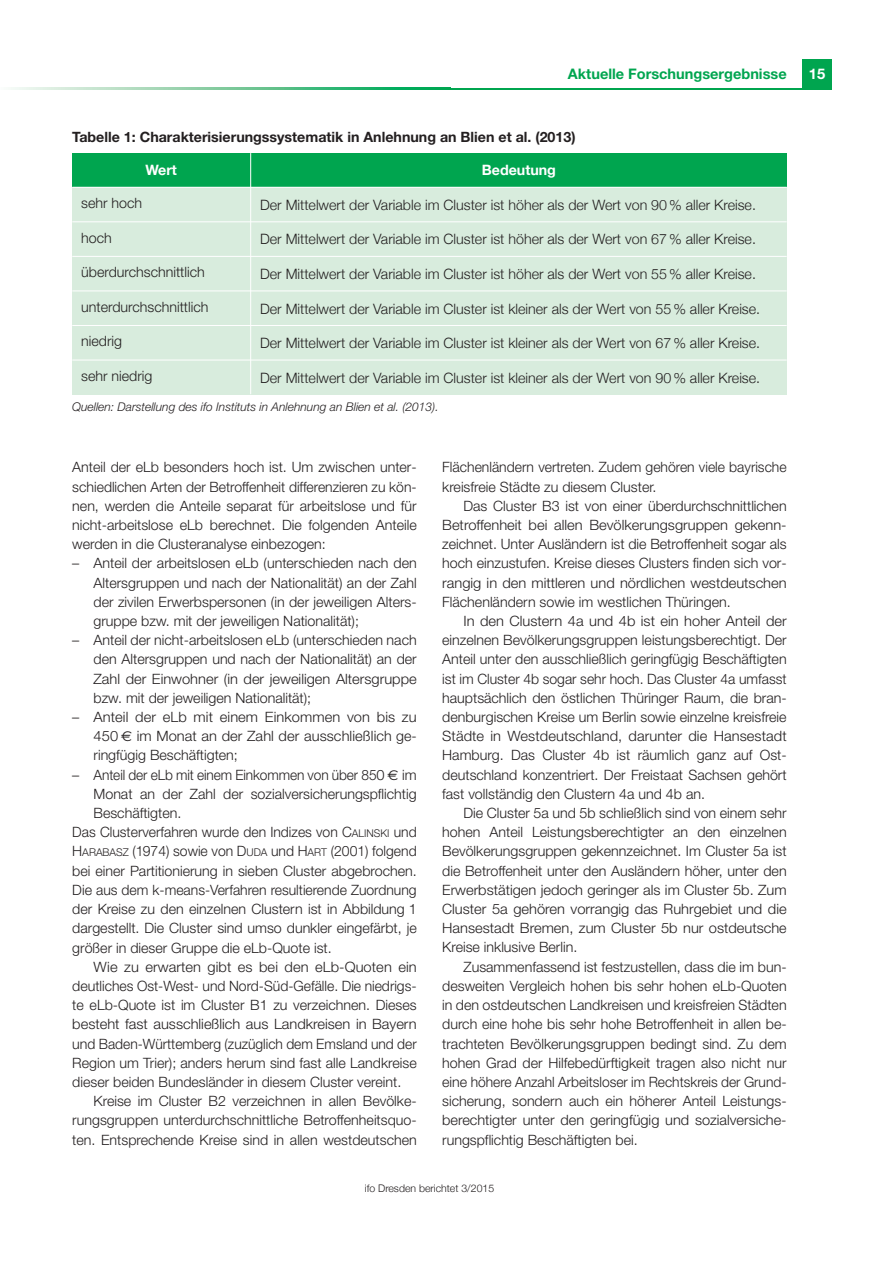
<style>
.page{position:relative;width:893px;height:1263px;background:#fff}
.page>*{position:absolute;margin:0;border:0;box-sizing:border-box;transform-origin:0 0}
.t1{font:700 14.7px "Helvetica Neue";color:#fff}
.t2{font:700 14.55px "Helvetica Neue";color:#00a54f}
.t3{font:300 14.25px/19.2px "Helvetica Neue";color:#231f20;text-align:justify}
.t4{font:700 14.25px "Helvetica Neue";color:#231f20}
.t5{font:700 14.25px "Helvetica Neue";color:#fff}
.t6{font:italic 300 12px "Helvetica Neue";color:#231f20}
.t7{font:300 10.5px "Helvetica Neue";color:#231f20}
.s1{font-family:"Euro Sans";font-weight:400}
.s2{font-size:10.65px}
</style>
<div class="page">
<div style="left:802px;top:60px;width:30px;height:29px;background:#00a54f"></div>
<hr style="left:448px;top:88px;width:384px;height:1px;background:#00a54f">
<svg style="left:11px;top:88px;width:437px;height:1px"></svg>
<div style="left:72px;top:153px;width:179px;height:34px;background:#00a54f"></div>
<div style="left:251px;top:153px;width:536px;height:34px;background:#00a54f"></div>
<div style="left:72px;top:187px;width:179px;height:35px;background:#d8ecdd"></div>
<div style="left:251px;top:187px;width:536px;height:35px;background:#d8ecdd"></div>
<div style="left:72px;top:222px;width:179px;height:34px;background:#d8ecdd"></div>
<div style="left:251px;top:222px;width:536px;height:34px;background:#d8ecdd"></div>
<div style="left:72px;top:256px;width:179px;height:35px;background:#d8ecdd"></div>
<div style="left:251px;top:256px;width:536px;height:35px;background:#d8ecdd"></div>
<div style="left:72px;top:291px;width:179px;height:34px;background:#d8ecdd"></div>
<div style="left:251px;top:291px;width:536px;height:34px;background:#d8ecdd"></div>
<div style="left:72px;top:325px;width:179px;height:35px;background:#d8ecdd"></div>
<div style="left:251px;top:325px;width:536px;height:35px;background:#d8ecdd"></div>
<div style="left:72px;top:360px;width:179px;height:34px;background:#d8ecdd"></div>
<div style="left:251px;top:360px;width:536px;height:34px;background:#d8ecdd"></div>
<hr style="left:250px;top:153px;width:1px;height:241px;background:#fff">
<hr style="left:72px;top:187px;width:715px;height:1px;background:#fff">
<hr style="left:72px;top:221px;width:715px;height:1px;background:#fff">
<hr style="left:72px;top:256px;width:715px;height:1px;background:#fff">
<hr style="left:72px;top:291px;width:715px;height:1px;background:#fff">
<hr style="left:72px;top:325px;width:715px;height:1px;background:#fff">
<hr style="left:72px;top:360px;width:715px;height:1px;background:#fff">
<p class="t2" style="left:568px;top:68px;width:220px">Aktuelle Forschungsergebnisse</p>
<p class="t4" style="left:72px;top:132px;width:505px">Tabelle 1: Charakterisierungssystematik in Anlehnung an Blien et al. (2013)</p>
<p class="t5" style="left:146px;top:161px;width:33px">Wert</p>
<p class="t5" style="left:482px;top:161px;width:76px">Bedeutung</p>
<p class="t3" style="left:81px;top:195px;width:62px">sehr hoch</p>
<p class="t3" style="left:260px;top:195px;width:497px">Der Mittelwert der Variable im Cluster ist höher als der Wert von 90% aller Kreise.</p>
<p class="t3" style="left:81px;top:229px;width:32px">hoch</p>
<p class="t3" style="left:260px;top:229px;width:497px">Der Mittelwert der Variable im Cluster ist höher als der Wert von 67% aller Kreise.</p>
<p class="t3" style="left:81px;top:264px;width:125px">überdurchschnittlich</p>
<p class="t3" style="left:260px;top:264px;width:497px">Der Mittelwert der Variable im Cluster ist höher als der Wert von 55% aller Kreise.</p>
<p class="t3" style="left:81px;top:299px;width:129px">unterdurchschnittlich</p>
<p class="t3" style="left:260px;top:299px;width:502px">Der Mittelwert der Variable im Cluster ist kleiner als der Wert von 55% aller Kreise.</p>
<p class="t3" style="left:81px;top:333px;width:42px">niedrig</p>
<p class="t3" style="left:260px;top:333px;width:502px">Der Mittelwert der Variable im Cluster ist kleiner als der Wert von 67% aller Kreise.</p>
<p class="t3" style="left:81px;top:368px;width:73px">sehr niedrig</p>
<p class="t3" style="left:260px;top:368px;width:502px">Der Mittelwert der Variable im Cluster ist kleiner als der Wert von 90% aller Kreise.</p>
<p class="t6" style="left:72px;top:403px;width:368px">Quellen: Darstellung des ifo Instituts in Anlehnung an Blien et al. (2013).</p>
<p class="t3" style="left:72px;top:459px;width:346px">Anteil der eLb besonders hoch ist. Um zwischen unter&shy;schiedlichen Arten der Betroffenheit differenzieren zu kön&shy;nen, werden die Anteile separat für arbeitslose und für nicht-arbeitslose eLb berechnet. Die folgenden Anteile werden in die Clusteranalyse einbezogen:</p>
<p class="t3" style="left:94px;top:555px;width:325px;text-indent:-21px">– Anteil der arbeitslosen eLb (unterschieden nach den Altersgruppen und nach der Nationalität) an der Zahl der zivilen Erwerbspersonen (in der jeweiligen Alters&shy;gruppe bzw. mit der jeweiligen Nationalität);</p>
<p class="t3" style="left:94px;top:632px;width:325px;text-indent:-21px">– Anteil der nicht-arbeitslosen eLb (unterschieden nach den Altersgruppen und nach der Nationalität) an der Zahl der Einwohner (in der jeweiligen Altersgruppe bzw. mit der jeweiligen Nationalität);</p>
<p class="t3" style="left:94px;top:709px;width:325px;text-indent:-21px">– Anteil der eLb mit einem Einkommen von bis zu 450 <span class="s1">€</span> im Monat an der Zahl der ausschließlich ge&shy;ringfügig Beschäftigten;</p>
<p class="t3" style="left:72px;top:766px;width:346px">– Anteil der eLb mit einem Einkommen von über 850 <span class="s1">€</span> im</p>
<p class="t3" style="left:94px;top:785px;width:325px">Monat an der Zahl der sozialversicherungspflichtig</p>
<p class="t3" style="left:94px;top:805px;width:89px">Beschäftigten.</p>
<p class="t3" style="left:72px;top:824px;width:346px">Das Clusterverfahren wurde den Indizes von C<span class="s2">ALINSKI</span> und</p>
<p class="t3" style="left:72px;top:843px;width:346px">H<span class="s2">ARABASZ</span> (1974) sowie von D<span class="s2">UDA</span> und H<span class="s2">ART</span> (2001) folgend</p>
<p class="t3" style="left:72px;top:862px;width:346px">bei einer Partitionierung in sieben Cluster abgebrochen.</p>
<p class="t3" style="left:72px;top:881px;width:346px">Die aus dem k-means-Verfahren resultierende Zuordnung</p>
<p class="t3" style="left:72px;top:901px;width:346px">der Kreise zu den einzelnen Clustern ist in Abbildung 1</p>
<p class="t3" style="left:72px;top:920px;width:346px">dargestellt. Die Cluster sind umso dunkler eingefärbt, je</p>
<p class="t3" style="left:72px;top:939px;width:261px">größer in dieser Gruppe die eLb-Quote ist.</p>
<p class="t3" style="left:94px;top:958px;width:325px">Wie zu erwarten gibt es bei den eLb-Quoten ein</p>
<p class="t3" style="left:72px;top:977px;width:346px">deutliches Ost-West- und Nord-Süd-Gefälle. Die niedrigs-</p>
<p class="t3" style="left:72px;top:997px;width:346px">te eLb-Quote ist im Cluster B1 zu verzeichnen. Dieses</p>
<p class="t3" style="left:72px;top:1016px;width:346px">besteht fast ausschließlich aus Landkreisen in Bayern</p>
<p class="t3" style="left:72px;top:1035px;width:346px">und Baden-Württemberg (zuzüglich dem Emsland und der</p>
<p class="t3" style="left:72px;top:1054px;width:346px">Region um Trier); anders herum sind fast alle Landkreise</p>
<p class="t3" style="left:72px;top:1073px;width:331px">dieser beiden Bundesländer in diesem Cluster vereint.</p>
<p class="t3" style="left:94px;top:1093px;width:325px">Kreise im Cluster B2 verzeichnen in allen Bevölke-</p>
<p class="t3" style="left:72px;top:1112px;width:346px">rungsgruppen unterdurchschnittliche Betroffenheitsquo-</p>
<p class="t3" style="left:72px;top:1131px;width:346px">ten. Entsprechende Kreise sind in allen westdeutschen</p>
<p class="t3" style="left:442px;top:459px;width:346px">Flächenländern vertreten. Zudem gehören viele bayrische kreisfreie Städte zu diesem Cluster.</p>
<p class="t3" style="left:442px;top:497px;width:346px;text-indent:21px">Das Cluster B3 ist von einer überdurchschnittlichen Betroffenheit bei allen Bevölkerungsgruppen gekenn&shy;zeichnet. Unter Ausländern ist die Betroffenheit sogar als hoch einzustufen. Kreise dieses Clusters finden sich vor&shy;rangig in den mittleren und nördlichen westdeutschen Flächenländern sowie im westlichen Thüringen.</p>
<p class="t3" style="left:442px;top:613px;width:346px;text-indent:21px">In den Clustern 4a und 4b ist ein hoher Anteil der einzelnen Bevölkerungsgruppen leistungsberechtigt. Der Anteil unter den ausschließlich geringfügig Beschäftigten ist im Cluster 4b sogar sehr hoch. Das Cluster 4a umfasst hauptsächlich den östlichen Thüringer Raum, die bran&shy;denburgischen Kreise um Berlin sowie einzelne kreisfreie Städte in Westdeutschland, darunter die Hansestadt Hamburg. Das Cluster 4b ist räumlich ganz auf Ost&shy;deutschland konzentriert. Der Freistaat Sachsen gehört fast vollständig den Clustern 4a und 4b an.</p>
<p class="t3" style="left:442px;top:805px;width:346px;text-indent:21px">Die Cluster 5a und 5b schließlich sind von einem sehr hohen Anteil Leistungsberechtigter an den einzelnen Bevölkerungsgruppen gekennzeichnet. Im Cluster 5a ist die Betroffenheit unter den Ausländern höher, unter den Erwerbstätigen jedoch geringer als im Cluster 5b. Zum Cluster 5a gehören vorrangig das Ruhrgebiet und die Hansestadt Bremen, zum Cluster 5b nur ostdeutsche Kreise inklusive Berlin.</p>
<p class="t3" style="left:442px;top:958px;width:346px;text-indent:21px">Zusammenfassend ist festzustellen, dass die im bun&shy;desweiten Vergleich hohen bis sehr hohen eLb-Quoten in den ostdeutschen Landkreisen und kreisfreien Städten durch eine hohe bis sehr hohe Betroffenheit in allen be&shy;trachteten Bevölkerungsgruppen bedingt sind. Zu dem hohen Grad der Hilfebedürftigkeit tragen also nicht nur eine höhere Anzahl Arbeitsloser im Rechtskreis der Grund&shy;sicherung, sondern auch ein höherer Anteil Leistungs&shy;berechtigter unter den geringfügig und sozialversiche&shy;rungspflichtig Beschäftigten bei.</p>
<p class="t7" style="left:365px;top:1182px;width:131px">ifo Dresden berichtet 3/2015</p>
<p class="t1" style="left:809px;top:68px;width:18px">15</p>
</div>
